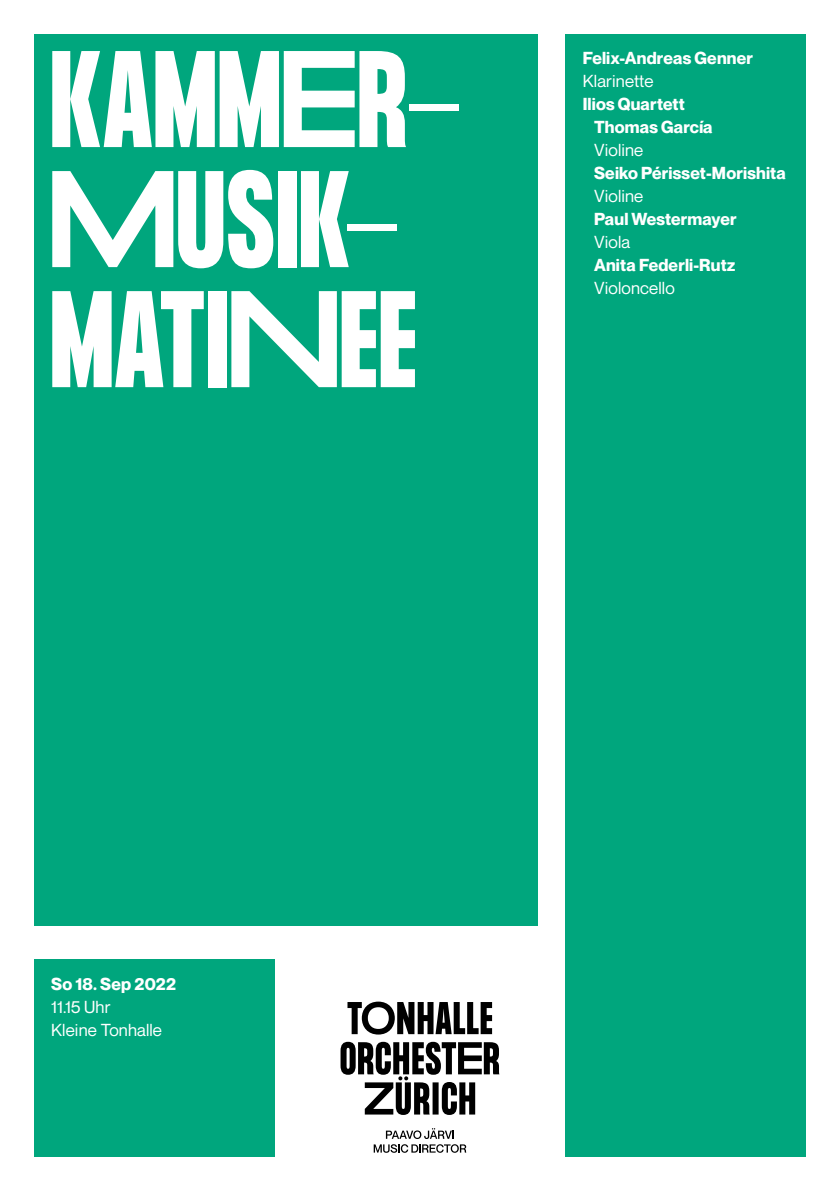
<style>
.page{position:relative;width:840px;height:1191px;background:#fff}
.page>*{position:absolute;margin:0;border:0;box-sizing:border-box;transform-origin:0 0}
.t1{font:700 120px/120px "Formula Condensed";letter-spacing:.02em;color:#fff}
.t2{font:700 17px/23px "Neue Montreal";letter-spacing:.01em;color:#fff}
.t3{font:17px/23px "Neue Montreal";letter-spacing:.01em;color:#fff}
</style>
<div class="page">
<svg style="left:340px;top:1001px;width:159px;height:114px"></svg>
<svg style="left:373px;top:1128px;width:93px;height:24px"></svg>
<div style="left:34px;top:959px;width:240px;height:198px;background:#00a67d"></div>
<div style="left:565px;top:34px;width:240px;height:1123px;background:#00a67d"></div>
<div style="left:34px;top:34px;width:503px;height:891px;background:#00a67d"></div>
<h1 class="t1" style="left:51px;top:46px;width:410px">KAMMER-<br>MUSIK-<br>MATINEE</h1>
<p class="t2" style="left:582px;top:47px;width:172px">Felix-Andreas Genner</p>
<p class="t3" style="left:582px;top:70px;width:72px">Klarinette</p>
<p class="t2" style="left:593px;top:93px;width:120px;text-indent:-11px">Ilios Quartett<br>Thomas García</p>
<p class="t3" style="left:593px;top:139px;width:51px">Violine</p>
<p class="t2" style="left:593px;top:162px;width:193px">Seiko Périsset-Morishita</p>
<p class="t3" style="left:593px;top:185px;width:51px">Violine</p>
<p class="t2" style="left:593px;top:208px;width:144px">Paul Westermayer</p>
<p class="t3" style="left:593px;top:231px;width:38px">Viola</p>
<p class="t2" style="left:593px;top:254px;width:143px">Anita Federli-Rutz</p>
<p class="t3" style="left:593px;top:277px;width:82px">Violoncello</p>
<p class="t2" style="left:51px;top:972px;width:126px">So 18. Sep 2022</p>
<p class="t3" style="left:51px;top:995px;width:112px">11.15 Uhr<br>Kleine Tonhalle</p>
</div>
